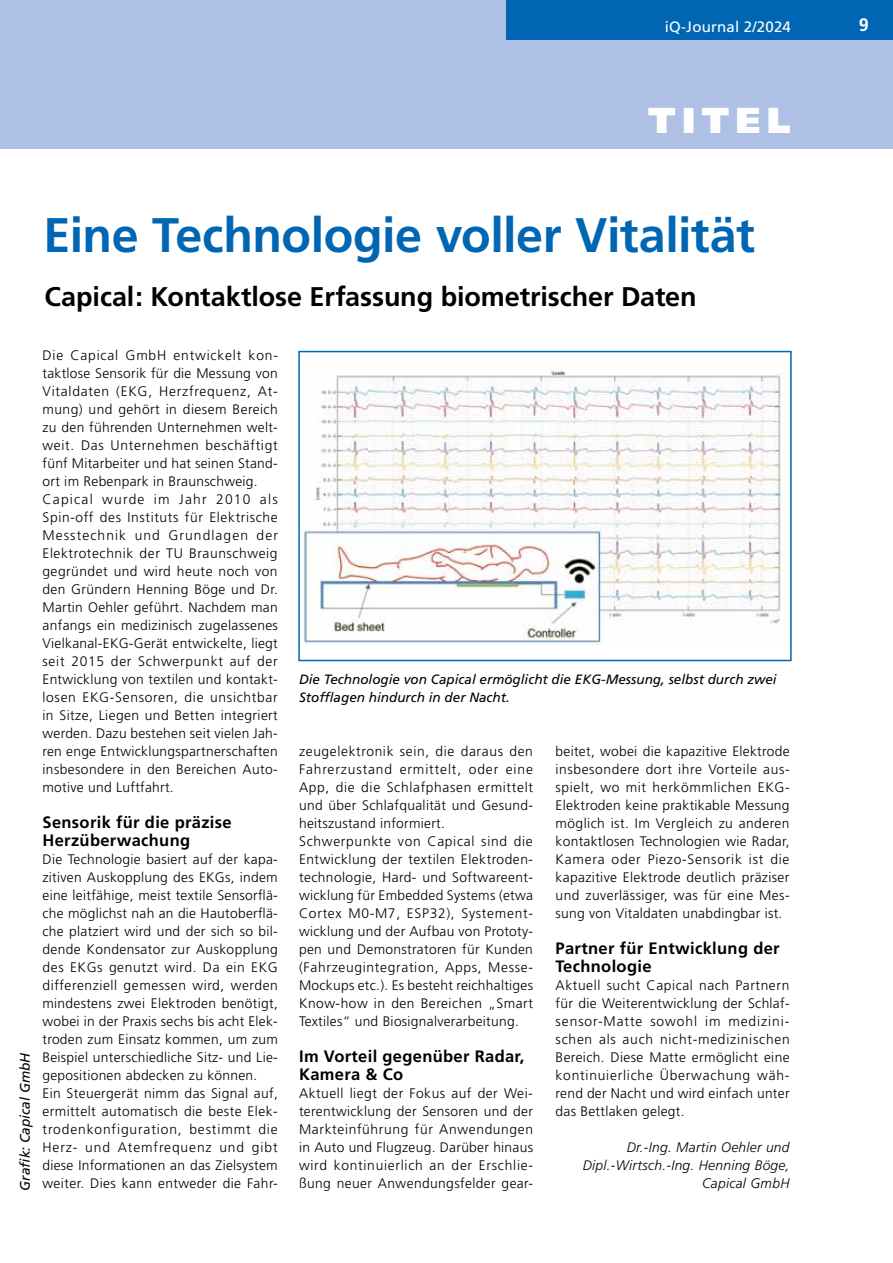
<style>
.page{position:relative;width:893px;height:1263px;background:#fff}
.page>*{position:absolute;margin:0;border:0;box-sizing:border-box;transform-origin:0 0}
.t1{font:700 48.45px "Frutiger";letter-spacing:-.01em;color:#0066b3}
.t2{font:900 36px "Frutiger";color:#fff}
.t3{font:700 27px "Frutiger";letter-spacing:-.005em;color:#000}
.t4{font:700 18px "Frutiger";color:#fff}
.t5{font:700 16.5px/18px "Frutiger";letter-spacing:.02em;color:#000}
.t6{font:15px "Frutiger";letter-spacing:.015em;color:#fff}
.t7{font:300 13.8px/18px "Frutiger";letter-spacing:.025em;color:#000}
.t8{font:italic 300 13.8px/18px "Frutiger";letter-spacing:.02em;color:#000;text-align:right}
.t9{font:italic 13.8px "Frutiger";color:#000}
.t10{font:italic 13.5px/18px "Frutiger";color:#000}
</style>
<div class="page">
<div style="left:0;top:0;width:893px;height:149px;background:#aec0e3"></div>
<div style="left:506px;top:0;width:387px;height:39px;background:#0066b3"></div>
<img style="left:301px;top:364px;width:482px;height:281px">
<div style="left:298px;top:351px;width:494px;height:310px;border:2px solid #0066b3"></div>
<p class="t6" style="left:665px;top:18px;width:128px">iQ-Journal 2/2024</p>
<h3 class="t4" style="left:859px;top:14px;width:12px">9</h3>
<h2 class="t2" style="left:648px;top:99px;width:144px">Titel</h2>
<h1 class="t1" style="left:44px;top:207px;width:713px">Eine Technologie voller Vitalität</h1>
<h3 class="t3" style="left:45px;top:281px;width:654px">Capical: Kontaktlose Erfassung biometrischer Daten</h3>
<p class="t9" style="left:17px;top:1191px;width:140px;rotate:-90deg">Grafik: Capical GmbH</p>
<p class="t7" style="left:43px;top:346px;width:237px">Die Capical GmbH entwickelt kon&shy;taktlose Sensorik für die Messung von Vitaldaten (EKG, Herzfrequenz, At&shy;mung) und gehört in diesem Bereich zu den führenden Unternehmen welt&shy;weit. Das Unternehmen beschäftigt fünf Mitarbeiter und hat seinen Stand&shy;ort im Rebenpark in Braunschweig.<br>Capical wurde im Jahr 2010 als Spin-off des Instituts für Elektrische Messtechnik und Grundlagen der Elektrotechnik der TU Braunschweig gegründet und wird heute noch von den Gründern Henning Böge und Dr.<br>Martin Oehler geführt. Nachdem man anfangs ein medizinisch zugelassenes Vielkanal-EKG-Gerät entwickelte, liegt seit 2015 der Schwerpunkt auf der Entwicklung von textilen und kontakt&shy;losen EKG-Sensoren, die unsichtbar in Sitze, Liegen und Betten integriert werden. Dazu bestehen seit vielen Jah&shy;ren enge Entwicklungspartnerschaften insbesondere in den Bereichen Auto&shy;motive und Luftfahrt.</p>
<p class="t5" style="left:43px;top:813px;width:191px">Sensorik für die präzise<br>Herzüberwachung</p>
<p class="t7" style="left:43px;top:850px;width:237px">Die Technologie basiert auf der kapa&shy;zitiven Auskopplung des EKGs, indem eine leitfähige, meist textile Sensorflä&shy;che möglichst nah an die Hautoberflä&shy;che platziert wird und der sich so bil&shy;dende Kondensator zur Auskopplung des EKGs genutzt wird. Da ein EKG differenziell gemessen wird, werden mindestens zwei Elektroden benötigt, wobei in der Praxis sechs bis acht Elek&shy;troden zum Einsatz kommen, um zum Beispiel unterschiedliche Sitz- und Lie&shy;gepositionen abdecken zu können.<br>Ein Steuergerät nimm das Signal auf, ermittelt automatisch die beste Elek&shy;trodenkonfiguration, bestimmt die Herz- und Atemfrequenz und gibt diese Informationen an das Zielsystem weiter. Dies kann entweder die Fahr-</p>
<p class="t10" style="left:299px;top:670px;width:479px">Die Technologie von Capical ermöglicht die EKG-Messung, selbst durch zwei<br>Stofflagen hindurch in der Nacht.</p>
<p class="t7" style="left:299px;top:742px;width:236px">zeugelektronik sein, die daraus den Fahrerzustand ermittelt, oder eine App, die die Schlafphasen ermittelt und über Schlafqualität und Gesund&shy;heitszustand informiert.<br>Schwerpunkte von Capical sind die Entwicklung der textilen Elektroden&shy;technologie, Hard- und Softwareent&shy;wicklung für Embedded Systems (etwa Cortex M0-M7, ESP32), Systement&shy;wicklung und der Aufbau von Prototy&shy;pen und Demonstratoren für Kunden (Fahrzeugintegration, Apps, Messe-Mockups etc.). Es besteht reichhaltiges Know-how in den Bereichen „Smart Textiles“ und Biosignalverarbeitung.</p>
<p class="t5" style="left:299px;top:1047px;width:227px">Im Vorteil gegenüber Radar,<br>Kamera &amp; Co</p>
<p class="t7" style="left:299px;top:1084px;width:236px;text-align:justify">Aktuell liegt der Fokus auf der Wei&shy;terentwicklung der Sensoren und der Markteinführung für Anwendungen in Auto und Flugzeug. Darüber hinaus wird kontinuierlich an der Erschlie&shy;ßung neuer Anwendungsfelder gear-</p>
<p class="t7" style="left:556px;top:742px;width:235px;text-align:justify">beitet, wobei die kapazitive Elektrode insbesondere dort ihre Vorteile aus&shy;spielt, wo mit herkömmlichen EKG-Elektroden keine praktikable Messung möglich ist. Im Vergleich zu anderen kontaktlosen Technologien wie Radar, Kamera oder Piezo-Sensorik ist die kapazitive Elektrode deutlich präziser und zuverlässiger, was für eine Mes&shy;sung von Vitaldaten unabdingbar ist.</p>
<p class="t5" style="left:556px;top:939px;width:226px">Partner für Entwicklung der<br>Technologie</p>
<p class="t7" style="left:556px;top:976px;width:236px;text-align:justify">Aktuell sucht Capical nach Partnern für die Weiterentwicklung der Schlaf&shy;sensor-Matte sowohl im medizini&shy;schen als auch nicht-medizinischen Bereich. Diese Matte ermöglicht eine kontinuierliche Überwachung wäh&shy;rend der Nacht und wird einfach unter das Bettlaken gelegt.</p>
<p class="t8" style="left:583px;top:1138px;width:208px">Dr.-Ing. Martin Oehler und<br>Dipl.-Wirtsch.-Ing. Henning Böge,<br>Capical GmbH</p>
</div>
